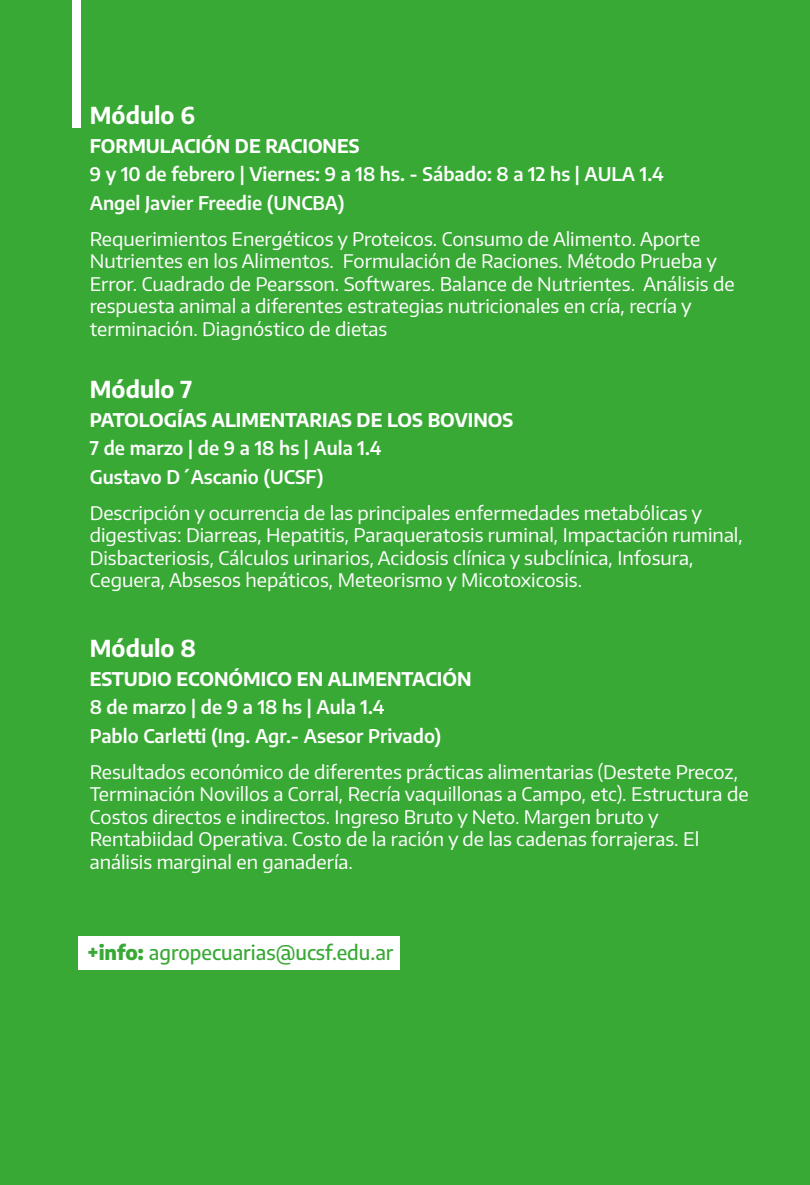
<style>
.page{position:relative;width:810px;height:1185px;background:#39a935}
.page>*{position:absolute;margin:0;border:0;box-sizing:border-box;transform-origin:0 0}
.t1{font:700 23.25px "Encode Sans";color:#fff}
.t2{font:500 20.02px "Encode Sans";color:#39a935}
.t3{font:18.75px/22.5px "Encode Sans";color:#fff}
.t4{font:600 18.75px/28.5px "Encode Sans";color:#fff}
.t5{font:700 18.75px "Encode Sans";color:#fff}
.s1{font-weight:800}
</style>
<div class="page">
<div style="left:73px;top:0;width:8px;height:128px;background:#fff"></div>
<div style="left:78px;top:936px;width:322px;height:33px;background:#fff"></div>
<p class="t1" style="left:90px;top:100px;width:107px">Módulo 6</p>
<p class="t5" style="left:90px;top:133px;width:271px">FORMULACIÓN DE RACIONES</p>
<p class="t4" style="left:90px;top:159px;width:575px">9 y 10 de febrero | Viernes: 9 a 18 hs. - Sábado: 8 a 12 hs | AULA 1.4<br>Angel Javier Freedie (UNCBA)</p>
<p class="t3" style="left:90px;top:227px;width:646px">Requerimientos Energéticos y Proteicos. Consumo de Alimento. Aporte Nutrientes en los Alimentos. Formulación de Raciones. Método Prueba y Error. Cuadrado de Pearsson. Softwares. Balance de Nutrientes. Análisis de respuesta animal a diferentes estrategias nutricionales en cría, recría y terminación. Diagnóstico de dietas</p>
<p class="t1" style="left:90px;top:374px;width:104px">Módulo 7</p>
<p class="t5" style="left:90px;top:407px;width:425px">PATOLOGÍAS ALIMENTARIAS DE LOS BOVINOS</p>
<p class="t4" style="left:90px;top:433px;width:293px">7 de marzo | de 9 a 18 hs | Aula 1.4<br>Gustavo D´Ascanio (UCSF)</p>
<p class="t3" style="left:90px;top:501px;width:655px">Descripción y ocurrencia de las principales enfermedades metabólicas y digestivas: Diarreas, Hepatitis, Paraqueratosis ruminal, Impactación ruminal, Disbacteriosis, Cálculos urinarios, Acidosis clínica y subclínica, Infosura, Ceguera, Absesos hepáticos, Meteorismo y Micotoxicosis.</p>
<p class="t1" style="left:90px;top:633px;width:108px">Módulo 8</p>
<p class="t5" style="left:90px;top:666px;width:383px">ESTUDIO ECONÓMICO EN ALIMENTACIÓN</p>
<p class="t4" style="left:90px;top:692px;width:353px">8 de marzo | de 9 a 18 hs | Aula 1.4<br>Pablo Carletti (Ing. Agr.- Asesor Privado)</p>
<p class="t3" style="left:90px;top:760px;width:660px">Resultados económico de diferentes prácticas alimentarias (Destete Precoz, Terminación Novillos a Corral, Recría vaquillonas a Campo, etc). Estructura de Costos directos e indirectos. Ingreso Bruto y Neto. Margen bruto y Rentabiidad Operativa. Costo de la ración y de las cadenas forrajeras. El análisis marginal en ganadería.</p>
<p class="t2" style="left:88px;top:938px;width:307px"><span class="s1">+info:</span> agropecuarias@ucsf.edu.ar</p>
</div>
